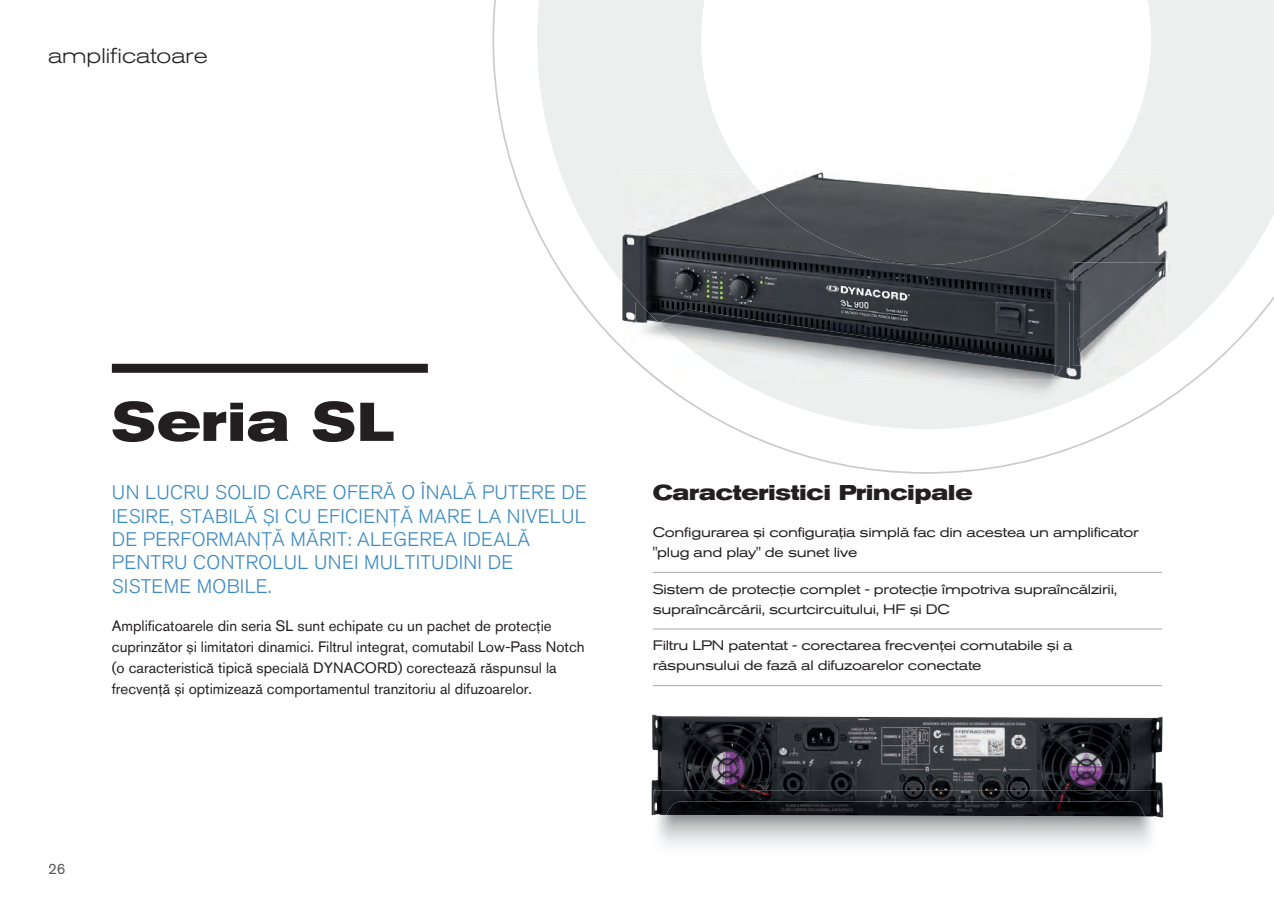
<style>
.page{position:relative;width:1274px;height:905px;background:#fff}
.page>*{position:absolute;margin:0;border:0;box-sizing:border-box;transform-origin:0 0}
.t1{font:700 expanded 54px "Akzidenz Grotesk Pro";letter-spacing:.02em;color:#231f20}
.t2{font:700 expanded 21.15px "Akzidenz Grotesk Pro";color:#231f20}
.t3{font:300 expanded 21px "Akzidenz Grotesk Pro";color:#231f20}
.t4{font:300 19.5px/23.4px "Akzidenz Grotesk Pro";letter-spacing:.015em;color:#3a88bf}
.t5{font:15px/21px "Akzidenz Grotesk Pro";color:#231f20}
.t6{font:15px "Akzidenz Grotesk Pro";color:#57585a}
.t7{font:expanded 13.65px/19.6px "Akzidenz Grotesk Pro";letter-spacing:-.02em;color:#231f20}
.s1{font-style:inherit}
</style>
<div class="page">
<svg style="left:537px;top:0;width:737px;height:429px"></svg>
<hr style="left:653px;top:571px;width:509px;height:1px;background:#a8a9ad">
<hr style="left:653px;top:628px;width:509px;height:1px;background:#a8a9ad">
<hr style="left:653px;top:685px;width:509px;height:1px;background:#a8a9ad">
<img style="left:1167px;top:345px;width:6px;height:20px">
<img style="left:1167px;top:262px;width:6px;height:83px">
<img style="left:635px;top:379px;width:101px;height:21px">
<img style="left:657px;top:379px;width:31px;height:21px">
<img style="left:736px;top:379px;width:334px;height:21px">
<img style="left:941px;top:379px;width:113px;height:17px">
<img style="left:622px;top:171px;width:545px;height:208px">
<img style="left:622px;top:346px;width:13px;height:15px">
<img style="left:1073px;top:262px;width:94px;height:103px">
<img style="left:1078px;top:267px;width:89px;height:94px">
<img style="left:635px;top:302px;width:4px;height:57px">
<img style="left:635px;top:359px;width:4px;height:20px">
<img style="left:639px;top:302px;width:431px;height:77px">
<img style="left:640px;top:322px;width:19px;height:14px">
<img style="left:659px;top:309px;width:403px;height:70px">
<img style="left:652px;top:714px;width:511px;height:103px">
<img style="left:653px;top:790px;width:504px;height:26px">
<img style="left:666px;top:801px;width:479px;height:15px">
<div style="left:112px;top:363px;width:316px;height:9px;background:#231f20"></div>
<svg style="left:1267px;top:0;width:7px;height:7px"></svg>
<h3 class="t3" style="left:48px;top:42px;width:161px">amplificatoare</h3>
<h1 class="t1" style="left:112px;top:387px;width:284px">Seria SL</h1>
<h3 class="t4" style="left:112px;top:480px;width:477px">UN LUCRU SOLID CARE OFERĂ O ÎNALĂ PUTERE DE IESIRE, STABILĂ ȘI CU EFICIENȚĂ MARE LA NIVELUL DE PERFORMANȚĂ MĂRIT: ALEGEREA IDEALĂ PENTRU CONTROLUL UNEI MULTITUDINI DE SISTEME MOBILE.</h3>
<p class="t5" style="left:112px;top:615px;width:474px">Amplificatoarele din seria SL sunt echipate cu un pachet de protecție cuprinzător și limitatori dinamici. Filtrul integrat, comutabil Low-Pass Notch (o caracteristică <span class="s1">tipică s</span>pecială DYNACORD) corectează răspunsul la frecvență și optimizează comportamentul tranzitoriu al difuzoarelor.</p>
<p class="t6" style="left:48px;top:859px;width:19px">26</p>
<h2 class="t2" style="left:653px;top:479px;width:321px">Caracteristici Principale</h2>
<p class="t7" style="left:653px;top:522px;width:488px">Configurarea și configurația simplă fac din acestea un amplificator "plug and play" de sunet live</p>
<p class="t7" style="left:653px;top:579px;width:466px">Sistem de protecție complet - protecție împotriva supraîncălzirii, supraîncărcării, scurtcircuitului, HF și DC</p>
<p class="t7" style="left:653px;top:635px;width:421px">Filtru LPN patentat - corectarea frecvenței comutabile și a răspunsului de fază al difuzoarelor conectate</p>
</div>
